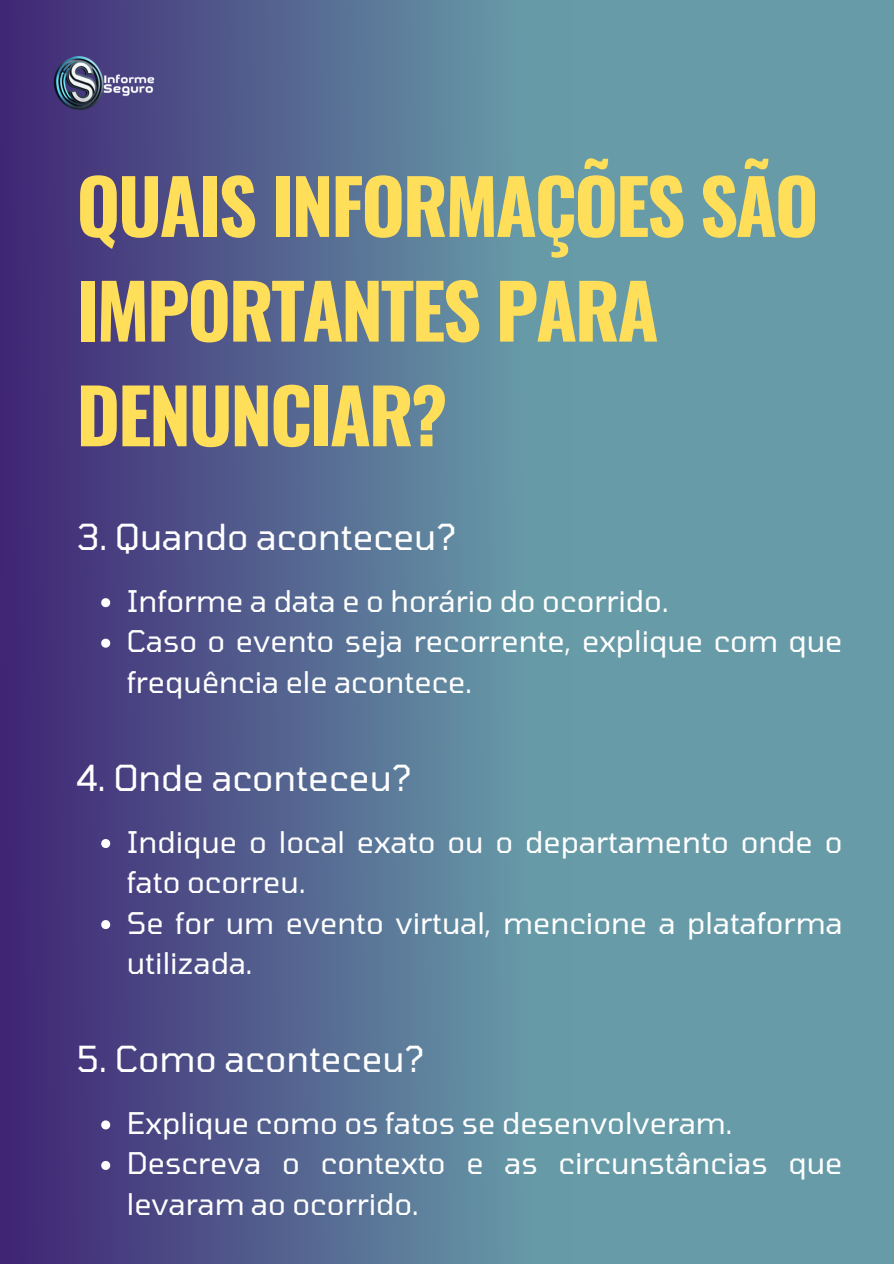
<style>
.page{position:relative;width:894px;height:1264px;background:#fff}
.page>*{position:absolute;margin:0;border:0;box-sizing:border-box;transform-origin:0 0}
.t1{font:700 75px/104.7px "Oswald";letter-spacing:-.035em;color:#ffde59}
.t2{font:35.7px "Tomorrow";color:#fff}
.t3{font:29.7px/40.5px "Tomorrow";color:#fff}
</style>
<div class="page">
<div style="left:0;top:0;width:893px;height:1263px;background:#679ba8"></div>
<div style="left:0;top:0;width:572px;height:1263px;background:linear-gradient(to right,#402575,#69a2ab)"></div>
<svg style="left:101px;top:598px;width:9px;height:9px"></svg>
<svg style="left:101px;top:638px;width:9px;height:9px"></svg>
<svg style="left:101px;top:839px;width:9px;height:9px"></svg>
<svg style="left:101px;top:920px;width:9px;height:9px"></svg>
<svg style="left:101px;top:1120px;width:9px;height:9px"></svg>
<svg style="left:101px;top:1160px;width:9px;height:9px"></svg>
<img style="left:54px;top:39px;width:100px;height:100px">
<p class="t1" style="left:76px;top:151px;width:743px">QUAIS INFORMAÇÕES SÃO<br>IMPORTANTES PARA<br>DENUNCIAR?</p>
<p class="t2" style="left:76px;top:514px;width:381px">3. Quando aconteceu?</p>
<h1 class="t3" style="left:127px;top:579px;width:543px">Informe a data e o horário do ocorrido.</h1>
<h2 class="t3" style="left:127px;top:620px;width:717px">Caso o evento seja recorrente, explique com que frequência ele acontece.</h2>
<p class="t2" style="left:76px;top:755px;width:336px">4. Onde aconteceu?</p>
<p class="t3" style="left:127px;top:820px;width:717px">Indique o local exato ou o departamento onde o fato ocorreu.</p>
<h2 class="t3" style="left:127px;top:901px;width:717px">Se for um evento virtual, mencione a plataforma utilizada.</h2>
<p class="t2" style="left:76px;top:1036px;width:349px">5. Como aconteceu?</p>
<p class="t3" style="left:127px;top:1101px;width:607px">Explique como os fatos se desenvolveram.</p>
<h2 class="t3" style="left:127px;top:1142px;width:717px">Descreva o contexto e as circunstâncias que levaram ao ocorrido.</h2>
</div>
